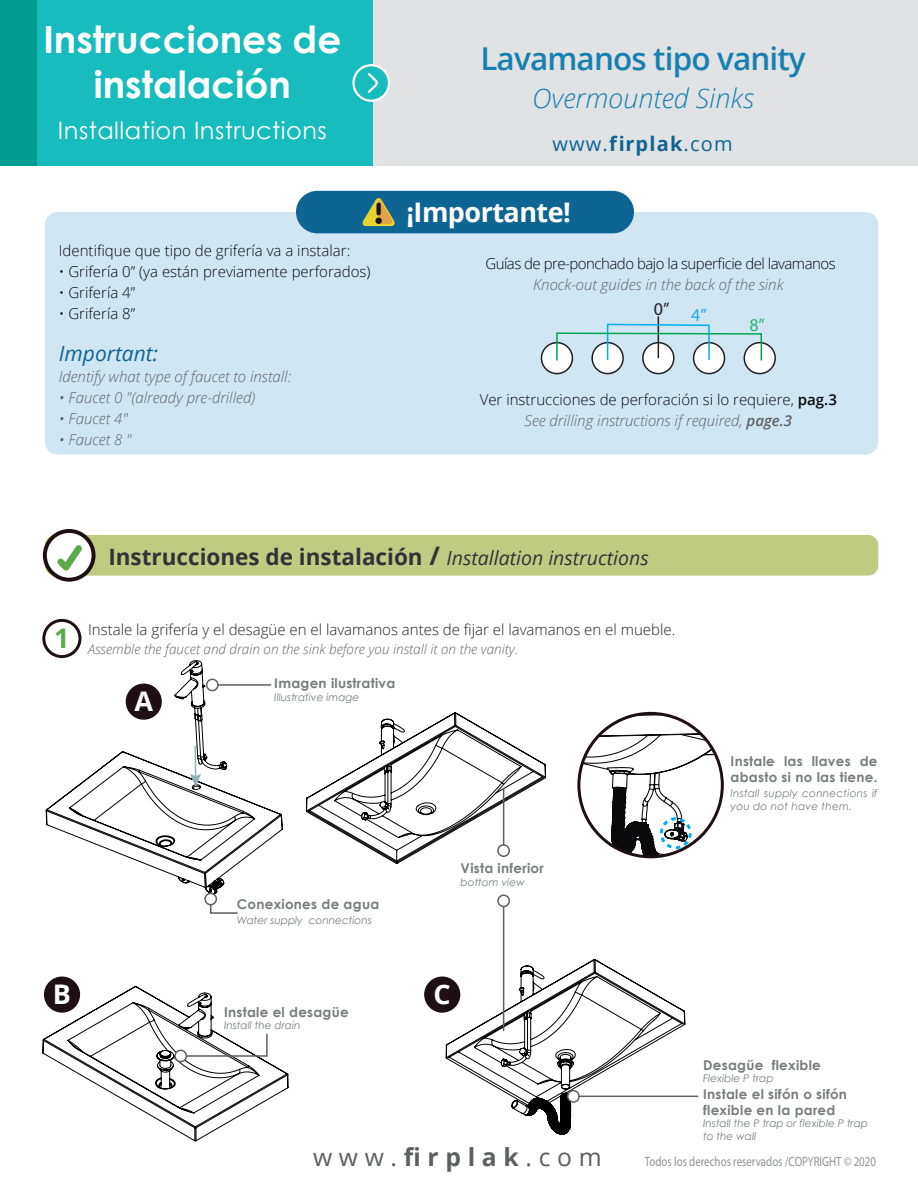
<style>
.page{position:relative;width:918px;height:1188px;background:#fff}
.page>*{position:absolute;margin:0;border:0;box-sizing:border-box;transform-origin:0 0}
.t1{font:700 37.5px/45px "Century Gothic";color:#fff;text-align:center}
.t2{font:600 31.5px "Open Sans";letter-spacing:-.03em;color:#1880b0}
.t3{font:italic 300 27px "Open Sans";color:#1880b0}
.t4{font:700 27px "Open Sans";letter-spacing:-.02em;color:#fff}
.t5{font:700 27px "Open Sans";color:#5ea84c}
.t6{font:24.75px "Open Sans";letter-spacing:.27em;color:#5e5f62}
.t7{font:24px "Century Gothic";letter-spacing:.02em;color:#fff}
.t8{font:700 22.5px "Open Sans";color:#333237}
.t9{font:italic 21px "Open Sans";color:#0e6594}
.t10{font:19.95px "Open Sans";letter-spacing:.06em;color:#0e6594}
.t11{font:18px "Myriad Pro";color:#231f20}
.t12{font:18px "Myriad Pro";color:#2bb572}
.t13{font:300 15px/21px "Open Sans";color:#0b090c;text-align:center}
.t14{font:italic 300 15px "Open Sans";color:#636366}
.t15{font:300 15px "Open Sans";color:#231f20}
.t16{font:300 15px "Open Sans";letter-spacing:-.035em;color:#0b090c}
.t17{font:700 13.5px/16.2px "Century Gothic";letter-spacing:.02em;color:#797c7e}
.t18{font:italic 300 13.5px "Open Sans";color:#636366}
.t19{font:13.5px "Myriad Pro";color:#919298;scale:.81 1}
.t20{font:italic 10.5px/12.6px "Century Gothic";color:#797c7e}
.t21{font:italic 10.5px/12.6px "Century Gothic";letter-spacing:.02em;color:#797c7e}
.s1{font-weight:700}
.s2{color:#24aae1}
.s3{font-weight:600}
.s4{font-style:italic;color:#636366}
.s5{font-weight:600;font-style:italic;color:#636366}
.s6{font-size:25.65px}
.s7{font-weight:400;font-style:italic;font-size:19.5px}
</style>
<div class="page">
<div style="left:45px;top:535px;width:833px;height:41px;background:#bfcb80;border-radius:10px"></div>
<div style="left:45px;top:212px;width:833px;height:243px;background:#d0e6f3;border-radius:13px"></div>
<div style="left:296px;top:191px;width:338px;height:42px;background:#0e6594;border-radius:21px"></div>
<svg style="left:362px;top:198px;width:33px;height:28px"></svg>
<div style="left:376px;top:203px;width:5px;height:12px;background:#1d0f13;border-radius:2px"></div>
<div style="left:375px;top:218px;width:7px;height:6px;background:#1d0f13;border-radius:50%"></div>
<div style="left:0;top:0;width:373px;height:166px;background:#19bcbe"></div>
<div style="left:0;top:0;width:36px;height:166px;background:#009c93"></div>
<div style="left:373px;top:1px;width:545px;height:165px;background:#e1e2e3"></div>
<svg style="left:354px;top:65px;width:35px;height:36px"></svg>
<div style="left:352px;top:64px;width:38px;height:38px;border:2px solid #fff;border-radius:50%"></div>
<svg style="left:366px;top:71px;width:14px;height:24px"></svg>
<svg style="left:43px;top:529px;width:53px;height:53px"></svg>
<div style="left:541px;top:343px;width:31px;height:31px;background:#fff;border-radius:50%"></div>
<div style="left:541px;top:342px;width:32px;height:32px;border:2px solid #231f20;border-radius:50%"></div>
<div style="left:592px;top:343px;width:31px;height:31px;background:#fff;border-radius:50%"></div>
<div style="left:591px;top:342px;width:33px;height:32px;border:2px solid #231f20;border-radius:50%"></div>
<div style="left:643px;top:343px;width:31px;height:31px;background:#fff;border-radius:50%"></div>
<div style="left:642px;top:342px;width:33px;height:32px;border:2px solid #231f20;border-radius:50%"></div>
<div style="left:694px;top:343px;width:30px;height:31px;background:#fff;border-radius:50%"></div>
<div style="left:693px;top:342px;width:32px;height:32px;border:2px solid #231f20;border-radius:50%"></div>
<div style="left:744px;top:343px;width:31px;height:31px;background:#fff;border-radius:50%"></div>
<div style="left:744px;top:342px;width:32px;height:32px;border:2px solid #231f20;border-radius:50%"></div>
<hr style="left:658px;top:316px;width:1px;height:42px;background:#231f20">
<svg style="left:555px;top:323px;width:208px;height:39px"></svg>
<svg style="left:45px;top:660px;width:238px;height:233px"></svg>
<hr style="left:194px;top:746px;width:2px;height:32px;background:#90b3ba">
<svg style="left:190px;top:774px;width:11px;height:13px"></svg>
<hr style="left:212px;top:684px;width:59px;height:2px;background:#5e5f62">
<svg style="left:206px;top:679px;width:13px;height:12px"></svg>
<svg style="left:306px;top:712px;width:240px;height:152px"></svg>
<hr style="left:503px;top:901px;width:1px;height:130px;background:#5e5f62">
<svg style="left:497px;top:894px;width:13px;height:13px"></svg>
<hr style="left:573px;top:1096px;width:125px;height:1px;background:#5e5f62">
<svg style="left:445px;top:958px;width:241px;height:177px"></svg>
<svg style="left:204px;top:893px;width:34px;height:21px"></svg>
<svg style="left:580px;top:713px;width:142px;height:144px"></svg>
<div style="left:577px;top:712px;width:147px;height:146px;border:3px solid #1d0f13;border-radius:50%"></div>
<div style="left:660px;top:817px;width:32px;height:32px;border:3px dashed #00aeef;border-radius:50%"></div>
<svg style="left:42px;top:985px;width:247px;height:157px"></svg>
<div style="left:42px;top:619px;width:39px;height:39px;border:3px solid #1d0f13;border-radius:50%"></div>
<div style="left:126px;top:684px;width:36px;height:36px;background:#1d0f13;border-radius:50%"></div>
<div style="left:44px;top:977px;width:36px;height:36px;background:#1d0f13;border-radius:50%"></div>
<div style="left:424px;top:977px;width:36px;height:36px;background:#1d0f13;border-radius:50%"></div>
<h1 class="t1" style="left:43px;top:15px;width:299px">Instrucciones de instalación</h1>
<h3 class="t7" style="left:58px;top:113px;width:270px">Installation Instructions</h3>
<p class="t13" style="left:59px;top:240px;width:293px">Identifique que tipo de grifería va a instalar:</p>
<p class="t13" style="left:59px;top:261px;width:313px">• Grifería 0” (ya están previamente perforados)</p>
<p class="t13" style="left:59px;top:282px;width:78px">• Grifería 4”</p>
<p class="t13" style="left:59px;top:303px;width:78px">• Grifería 8”</p>
<h3 class="t9" style="left:59px;top:339px;width:101px">Important:</h3>
<p class="t14" style="left:59px;top:366px;width:234px">Identify what type of faucet to install:</p>
<p class="t14" style="left:59px;top:387px;width:198px">• Faucet 0 "(already pre-drilled)</p>
<p class="t14" style="left:59px;top:408px;width:70px">• Faucet 4"</p>
<p class="t14" style="left:59px;top:429px;width:74px">• Faucet 8 "</p>
<h2 class="t2" style="left:480px;top:37px;width:327px">Lavamanos tipo vanity</h2>
<h3 class="t3" style="left:532px;top:79px;width:223px">Overmounted Sinks</h3>
<h3 class="t10" style="left:552px;top:130px;width:182px">www.<span class="s1">firplak</span>.com</h3>
<h3 class="t4" style="left:406px;top:194px;width:166px">¡Importante!</h3>
<p class="t16" style="left:485px;top:253px;width:352px">Guías de pre-ponchado bajo la superficie del lavamanos</p>
<p class="t14" style="left:533px;top:274px;width:252px">Knock-out guides in the back of the sink</p>
<p class="t11" style="left:654px;top:298px;width:55px">0” <span class="s2">4”</span></p>
<p class="t12" style="left:749px;top:313px;width:17px">8”</p>
<p class="t13" style="left:480px;top:388px;width:359px">Ver instrucciones de perforación si lo requiere, <span class="s3">pag.3<br></span><span class="s4">See drilling instructions if required,</span> <span class="s5">page.3</span></p>
<h3 class="t8" style="left:108px;top:541px;width:542px">Instrucciones de instalación <span class="s6">/</span> <span class="s7">Installation instructions</span></h3>
<h3 class="t5" style="left:54px;top:619px;width:17px">1</h3>
<p class="t15" style="left:88px;top:619px;width:589px">Instale la grifería y el desagüe en el lavamanos antes de fijar el lavamanos en el mueble.</p>
<p class="t18" style="left:88px;top:640px;width:432px">Assemble the faucet and drain on the sink before you install it on the vanity.</p>
<h3 class="t4" style="left:134px;top:682px;width:20px">A</h3>
<p class="t17" style="left:274px;top:675px;width:122px">Imagen ilustrativa</p>
<p class="t20" style="left:274px;top:691px;width:87px">Illustrative image</p>
<p class="t17" style="left:237px;top:896px;width:144px">Conexiones de agua</p>
<p class="t20" style="left:237px;top:913px;width:137px">Water supply connections</p>
<p class="t17" style="left:461px;top:859px;width:85px">Vista inferior</p>
<p class="t20" style="left:461px;top:875px;width:66px">bottom view</p>
<h3 class="t4" style="left:53px;top:975px;width:20px">B</h3>
<h3 class="t4" style="left:434px;top:975px;width:19px">C</h3>
<p class="t17" style="left:224px;top:1003px;width:126px">Instale el desagüe</p>
<p class="t20" style="left:224px;top:1019px;width:78px">Install the drain</p>
<p class="t17" style="left:731px;top:752px;width:149px">Instale las llaves de abasto si no las tiene.</p>
<p class="t21" style="left:731px;top:787px;width:149px">Install supply connections if you do not have them.</p>
<p class="t17" style="left:703px;top:1056px;width:119px">Desagüe flexible</p>
<p class="t20" style="left:703px;top:1072px;width:72px">Flexible P trap</p>
<p class="t17" style="left:703px;top:1085px;width:145px">Instale el sifón o sifón flexible en la pared</p>
<p class="t20" style="left:703px;top:1117px;width:166px">Install the P trap or flexible P trap to the wall</p>
<h3 class="t6" style="left:313px;top:1140px;width:290px">www.<span class="s1">firplak</span>.com</h3>
<p class="t19" style="left:645px;top:1153px;width:287px">Todos los derechos reservados /COPYRIGHT © 2020</p>
</div>
